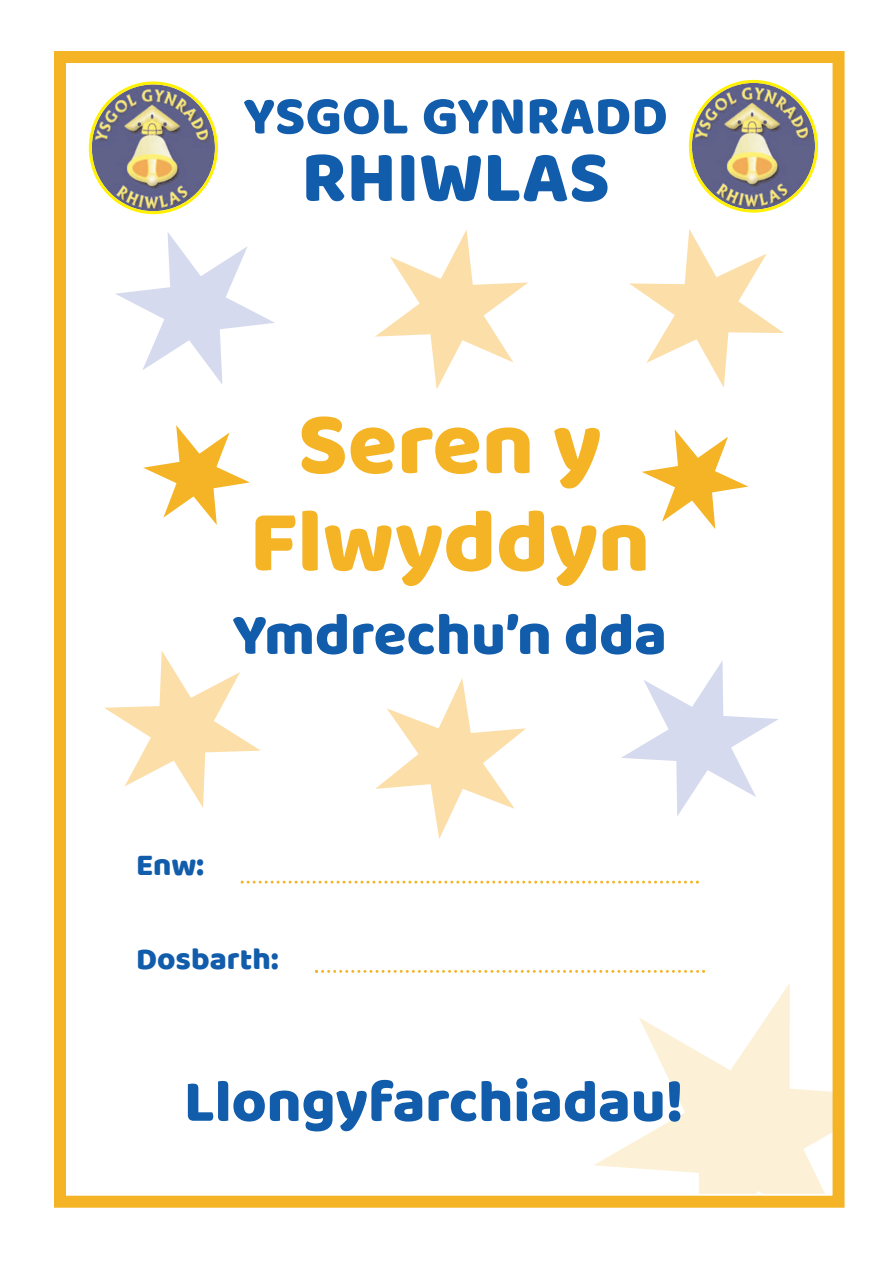
<style>
.page{position:relative;width:893px;height:1263px;background:#fff}
.page>*{position:absolute;margin:0;border:0;box-sizing:border-box;transform-origin:0 0}
.t1{font:90px/97.5px "Baloo";color:#f4b426;text-align:center}
.t2{font:74.25px "Baloo";color:#115cab}
.t3{font:60px "Baloo";color:#115cab}
.t4{font:54.9px "Baloo";color:#115cab}
.t5{font:31.5px "Baloo";color:#115cab}
</style>
<div class="page">
<svg style="left:594px;top:983px;width:237px;height:211px"></svg>
<div style="left:54px;top:51px;width:790px;height:1157px;border:12px solid #f4b426"></div>
<svg style="left:689px;top:80px;width:129px;height:133px"></svg>
<svg style="left:89px;top:81px;width:129px;height:133px"></svg>
<svg style="left:115px;top:232px;width:160px;height:152px"></svg>
<svg style="left:629px;top:229px;width:155px;height:159px"></svg>
<svg style="left:375px;top:230px;width:153px;height:159px"></svg>
<svg style="left:642px;top:429px;width:106px;height:100px"></svg>
<svg style="left:143px;top:425px;width:107px;height:100px"></svg>
<svg style="left:241px;top:881px;width:458px;height:3px"></svg>
<svg style="left:315px;top:970px;width:390px;height:3px"></svg>
<svg style="left:621px;top:661px;width:157px;height:155px"></svg>
<svg style="left:104px;top:651px;width:157px;height:157px"></svg>
<svg style="left:375px;top:678px;width:151px;height:161px"></svg>
<p class="t4" style="left:243px;top:82px;width:426px">YSGOL GYNRADD</p>
<p class="t2" style="left:301px;top:132px;width:310px">RHIWLAS</p>
<h1 class="t1" style="left:250px;top:393px;width:402px">Seren y<br>Flwyddyn</h1>
<p class="t3" style="left:232px;top:598px;width:436px">Ymdrechu’n dda</p>
<p class="t5" style="left:136px;top:846px;width:70px">Enw:</p>
<p class="t5" style="left:136px;top:940px;width:144px">Dosbarth:</p>
<p class="t3" style="left:184px;top:1065px;width:501px">Llongyfarchiadau!</p>
</div>
